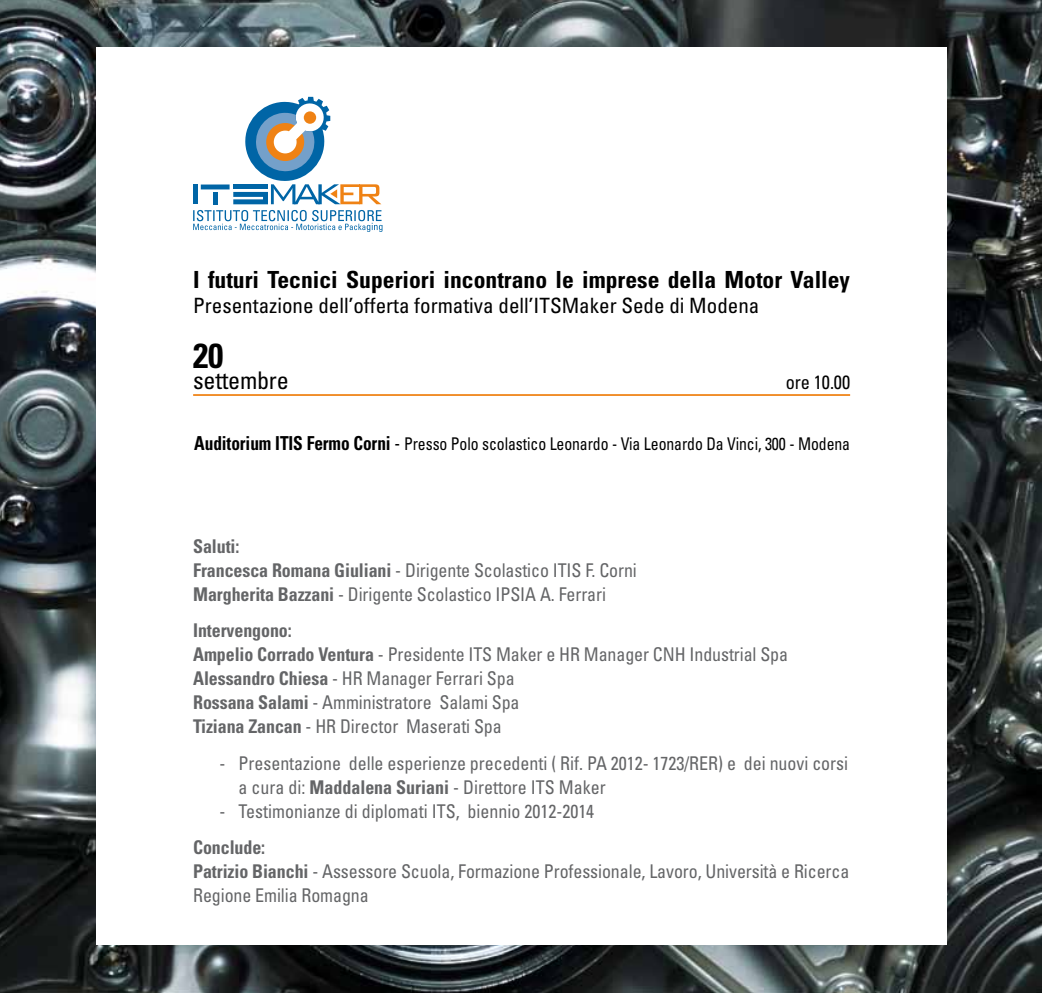
<style>
.page{position:relative;width:1042px;height:993px;background:#fff}
.page>*{position:absolute;margin:0;border:0;box-sizing:border-box;transform-origin:0 0}
.t1{font:700 condensed 34.65px "Univers";color:#000}
.t2{font:condensed 24.32px "Univers";letter-spacing:-.01em;color:#000}
.t3{font:700 condensed 23.62px "Univers";color:#000}
.t4{font:condensed 21px "Univers";color:#000}
.t5{font:condensed 19.25px "Univers";letter-spacing:-.005em;color:#000;scale:.95 1}
.t6{font:condensed 18.9px/24px "Univers";letter-spacing:-.005em;color:#646567;scale:.95 1}
.t7{font:condensed 17.5px "Univers";letter-spacing:-.005em;color:#000;scale:.9 1}
.s1{font-weight:700;font-size:19.25px}
.s2{font-size:19.25px}
.s3{font-weight:700}
</style>
<div class="page">
<img style="left:0;top:0;width:1042px;height:992px">
<div style="left:95px;top:48px;width:851px;height:896px;background:#fff"></div>
<div style="left:193px;top:184px;width:5px;height:20px;background:#0065a6"></div>
<div style="left:201px;top:184px;width:29px;height:5px;background:#0065a6"></div>
<div style="left:213px;top:192px;width:5px;height:12px;background:#0065a6"></div>
<svg style="left:233px;top:97px;width:148px;height:107px"></svg>
<svg style="left:193px;top:210px;width:189px;height:22px"></svg>
<hr style="left:193px;top:394px;width:657px;height:2px;background:#ef8214">
<p class="t3" style="left:193px;top:265px;width:658px">I futuri Tecnici Superiori incontrano le imprese della Motor Valley</p>
<p class="t4" style="left:193px;top:292px;width:568px">Presentazione dell’offerta formativa dell’ITSMaker Sede di Modena</p>
<h1 class="t1" style="left:193px;top:334px;width:32px">20</h1>
<p class="t2" style="left:193px;top:365px;width:97px">settembre</p>
<p class="t5" style="left:786px;top:369px;width:69px">ore 10.00</p>
<p class="t7" style="left:194px;top:433px;width:730px"><span class="s1">Auditorium ITIS Fermo Corni</span> <span class="s2">-</span> Presso Polo scolastico Leonardo - Via Leonardo Da Vinci, 300 - Modena</p>
<p class="t6" style="left:193px;top:533px;width:469px"><span class="s3">Saluti:<br>Francesca Romana Giuliani</span> - Dirigente Scolastico ITIS F. Corni<br><span class="s3">Margherita Bazzani</span> - Dirigente Scolastico IPSIA A. Ferrari</p>
<p class="t6" style="left:193px;top:618px;width:628px"><span class="s3">Intervengono:<br>Ampelio Corrado Ventura</span> - Presidente ITS Maker e HR Manager CNH Industrial Spa <span class="s3">Alessandro Chiesa</span> - HR Manager Ferrari Spa<br><span class="s3">Rossana Salami</span> - Amministratore Salami Spa<br><span class="s3">Tiziana Zancan</span> - HR Director Maserati Spa</p>
<p class="t6" style="left:239px;top:750px;width:643px;text-indent:-19px">- Presentazione delle esperienze precedenti ( Rif. PA 2012- 1723/RER) e dei nuovi corsi a cura di: <span class="s3">Maddalena Suriani</span> - Direttore ITS Maker</p>
<p class="t6" style="left:219px;top:798px;width:396px">- Testimonianze di diplomati ITS, biennio 2012-2014</p>
<p class="t6" style="left:193px;top:834px;width:692px"><span class="s3">Conclude:<br>Patrizio Bianchi</span> - Assessore Scuola, Formazione Professionale, Lavoro, Università e Ricerca<br>Regione Emilia Romagna</p>
</div>
